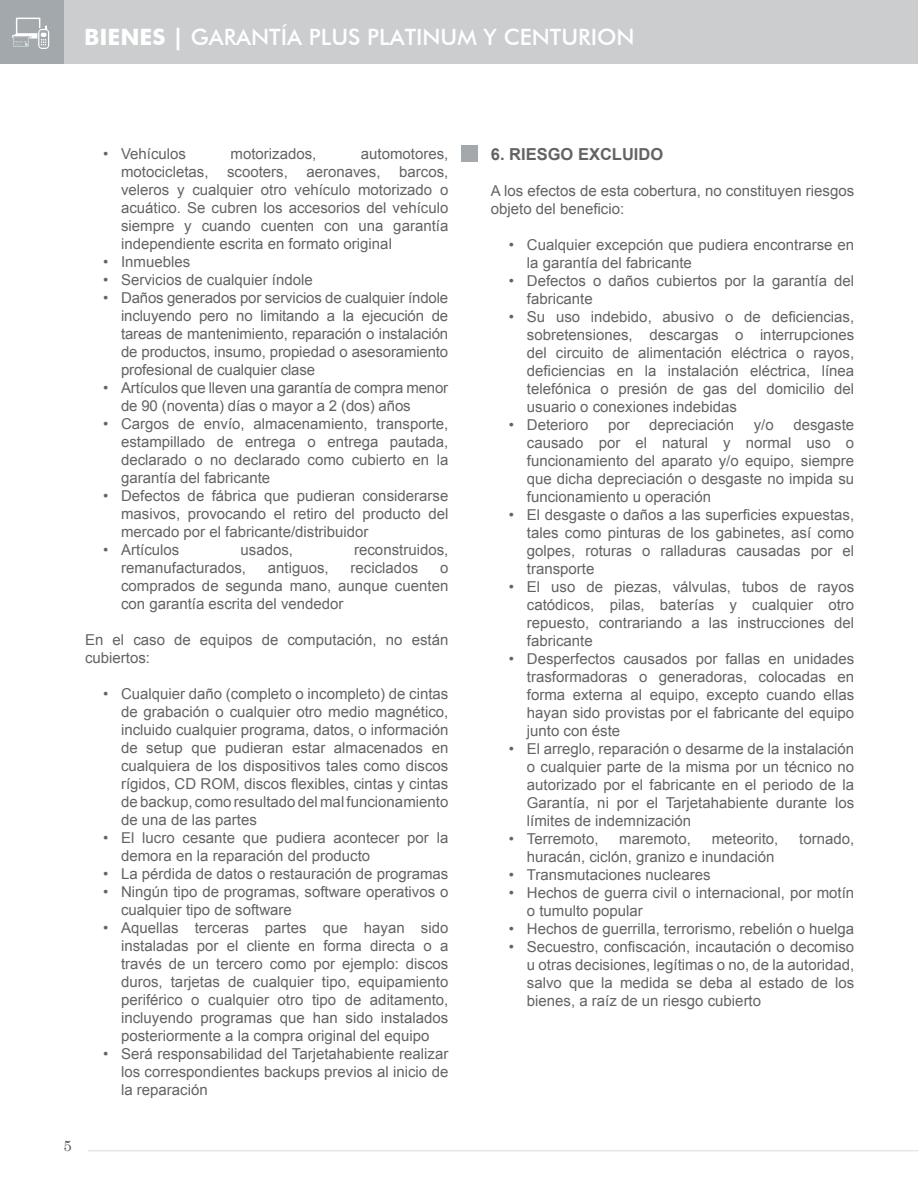
<style>
.page{position:relative;width:918px;height:1191px;background:#fff}
.page>*{position:absolute;margin:0;border:0;box-sizing:border-box;transform-origin:0 0}
.t1{font:500 22.5px "Futura BT";color:#fff}
.t2{font:700 16.5px "Arial";color:#636366}
.t3{font:15px/18px "Arial";color:#636366;text-align:justify}
.t4{font:15px "Century Schoolbook";color:#636366}
.s1{font-weight:700}
</style>
<div class="page">
<hr style="left:88px;top:1150px;width:830px;height:1px;background:#e6e7e9">
<div style="left:64px;top:0;width:854px;height:64px;background:#cbcdcf"></div>
<div style="left:0;top:0;width:64px;height:64px;background:#a2a8ac"></div>
<svg style="left:12px;top:18px;width:37px;height:31px"></svg>
<div style="left:462px;top:146px;width:16px;height:16px;background:#a2a8ac"></div>
<h1 class="t1" style="left:84px;top:24px;width:552px"><span class="s1">BIENES |</span> GARANTÍA PLUS PLATINUM Y CENTURION</h1>
<p class="t3" style="left:103px;top:145px;width:85px">• Vehículos</p>
<p class="t3" style="left:231px;top:145px;width:87px">motorizados,</p>
<p class="t3" style="left:121px;top:145px;width:329px;text-indent:240px">automotores, motocicletas, scooters, aeronaves, barcos, veleros y cualquier otro vehículo motorizado o acuático. Se cubren los accesorios del vehículo siempre y cuando cuenten con una garantía independiente escrita en formato original</p>
<p class="t3" style="left:103px;top:253px;width:89px">• Inmuebles</p>
<p class="t3" style="left:103px;top:271px;width:211px">• Servicios de cualquier índole</p>
<p class="t3" style="left:121px;top:289px;width:329px;text-indent:-18px">• Daños generados por servicios de cualquier índole incluyendo pero no limitando a la ejecución de tareas de mantenimiento, reparación o instalación de productos, insumo, propiedad o asesoramiento profesional de cualquier clase</p>
<p class="t3" style="left:121px;top:379px;width:329px;text-indent:-18px">• Artículos que lleven una garantía de compra menor de 90 (noventa) días o mayor a 2 (dos) años</p>
<p class="t3" style="left:121px;top:415px;width:329px;text-indent:-18px">• Cargos de envío, almacenamiento, transporte, estampillado de entrega o entrega pautada, declarado o no declarado como cubierto en la garantía del fabricante</p>
<p class="t3" style="left:121px;top:487px;width:329px;text-indent:-18px">• Defectos de fábrica que pudieran considerarse masivos, provocando el retiro del producto del mercado por el fabricante/distribuidor</p>
<p class="t3" style="left:103px;top:541px;width:78px">• Artículos</p>
<p class="t3" style="left:241px;top:541px;width:54px">usados,</p>
<p class="t3" style="left:354px;top:541px;width:96px">reconstruidos,</p>
<p class="t3" style="left:121px;top:559px;width:127px">remanufacturados,</p>
<p class="t3" style="left:268px;top:559px;width:62px">antiguos,</p>
<p class="t3" style="left:351px;top:559px;width:69px">reciclados</p>
<p class="t3" style="left:121px;top:559px;width:329px;text-indent:319px">o comprados de segunda mano, aunque cuenten con garantía escrita del vendedor</p>
<p class="t3" style="left:85px;top:631px;width:365px">En el caso de equipos de computación, no están cubiertos:</p>
<p class="t3" style="left:121px;top:685px;width:329px;text-indent:-18px">• Cualquier daño (completo o incompleto) de cintas de grabación o cualquier otro medio magnético, incluido cualquier programa, datos, o información de setup que pudieran estar almacenados en cualquiera de los dispositivos tales como discos rígidos, CD ROM, discos flexibles, cintas y cintas de backup, como resultado del mal funcionamiento de una de las partes</p>
<p class="t3" style="left:121px;top:829px;width:329px;text-indent:-18px">• El lucro cesante que pudiera acontecer por la demora en la reparación del producto</p>
<p class="t3" style="left:103px;top:865px;width:347px">• La pérdida de datos o restauración de programas</p>
<p class="t3" style="left:121px;top:883px;width:329px;text-indent:-18px">• Ningún tipo de programas, software operativos o cualquier tipo de software</p>
<p class="t3" style="left:121px;top:919px;width:329px;text-indent:-18px">• Aquellas terceras partes que hayan sido instaladas por el cliente en forma directa o a través de un tercero como por ejemplo: discos duros, tarjetas de cualquier tipo, equipamiento periférico o cualquier otro tipo de aditamento, incluyendo programas que han sido instalados posteriormente a la compra original del equipo</p>
<p class="t3" style="left:121px;top:1045px;width:329px;text-indent:-18px">• Será responsabilidad del Tarjetahabiente realizar los correspondientes backups previos al inicio de la reparación</p>
<p class="t4" style="left:63px;top:1136px;width:10px">5</p>
<p class="t2" style="left:491px;top:143px;width:174px">6. RIESGO EXCLUIDO</p>
<p class="t3" style="left:491px;top:182px;width:365px">A los efectos de esta cobertura, no constituyen riesgos objeto del beneficio:</p>
<p class="t3" style="left:527px;top:236px;width:329px;text-indent:-18px">• Cualquier excepción que pudiera encontrarse en la garantía del fabricante</p>
<p class="t3" style="left:527px;top:272px;width:329px;text-indent:-18px">• Defectos o daños cubiertos por la garantía del fabricante</p>
<p class="t3" style="left:527px;top:308px;width:329px;text-indent:-18px">• Su uso indebido, abusivo o de deficiencias, sobretensiones, descargas o interrupciones del circuito de alimentación eléctrica o rayos, deficiencias en la instalación eléctrica, línea telefónica o presión de gas del domicilio del usuario o conexiones indebidas</p>
<p class="t3" style="left:509px;top:416px;width:81px">• Deterioro</p>
<p class="t3" style="left:608px;top:416px;width:23px">por</p>
<p class="t3" style="left:649px;top:416px;width:87px">depreciación</p>
<p class="t3" style="left:754px;top:416px;width:22px">y/o</p>
<p class="t3" style="left:527px;top:416px;width:329px;text-indent:266px">desgaste causado por el natural y normal uso o funcionamiento del aparato y/o equipo, siempre que dicha depreciación o desgaste no impida su funcionamiento u operación</p>
<p class="t3" style="left:527px;top:506px;width:329px;text-indent:-18px">• El desgaste o daños a las superficies expuestas, tales como pinturas de los gabinetes, así como golpes, roturas o ralladuras causadas por el transporte</p>
<p class="t3" style="left:527px;top:578px;width:329px;text-indent:-18px">• El uso de piezas, válvulas, tubos de rayos catódicos, pilas, baterías y cualquier otro repuesto, contrariando a las instrucciones del fabricante</p>
<p class="t3" style="left:527px;top:650px;width:329px;text-indent:-18px">• Desperfectos causados por fallas en unidades trasformadoras o generadoras, colocadas en forma externa al equipo, excepto cuando ellas hayan sido provistas por el fabricante del equipo junto con éste</p>
<p class="t3" style="left:527px;top:740px;width:329px;text-indent:-18px">• El arreglo, reparación o desarme de la instalación o cualquier parte de la misma por un técnico no autorizado por el fabricante en el periodo de la Garantía, ni por el Tarjetahabiente durante los límites de indemnización</p>
<p class="t3" style="left:509px;top:830px;width:91px">• Terremoto,</p>
<p class="t3" style="left:619px;top:830px;width:73px">maremoto,</p>
<p class="t3" style="left:712px;top:830px;width:68px">meteorito,</p>
<p class="t3" style="left:799px;top:830px;width:57px">tornado,</p>
<p class="t3" style="left:527px;top:848px;width:249px">huracán, ciclón, granizo e inundación</p>
<p class="t3" style="left:509px;top:866px;width:203px">• Transmutaciones nucleares</p>
<p class="t3" style="left:527px;top:884px;width:329px;text-indent:-18px">• Hechos de guerra civil o internacional, por motín o tumulto popular</p>
<p class="t3" style="left:509px;top:920px;width:347px">• Hechos de guerrilla, terrorismo, rebelión o huelga</p>
<p class="t3" style="left:527px;top:938px;width:329px;text-indent:-18px">• Secuestro, confiscación, incautación o decomiso u otras decisiones, legítimas o no, de la autoridad, salvo que la medida se deba al estado de los bienes, a raíz de un riesgo cubierto</p>
</div>
